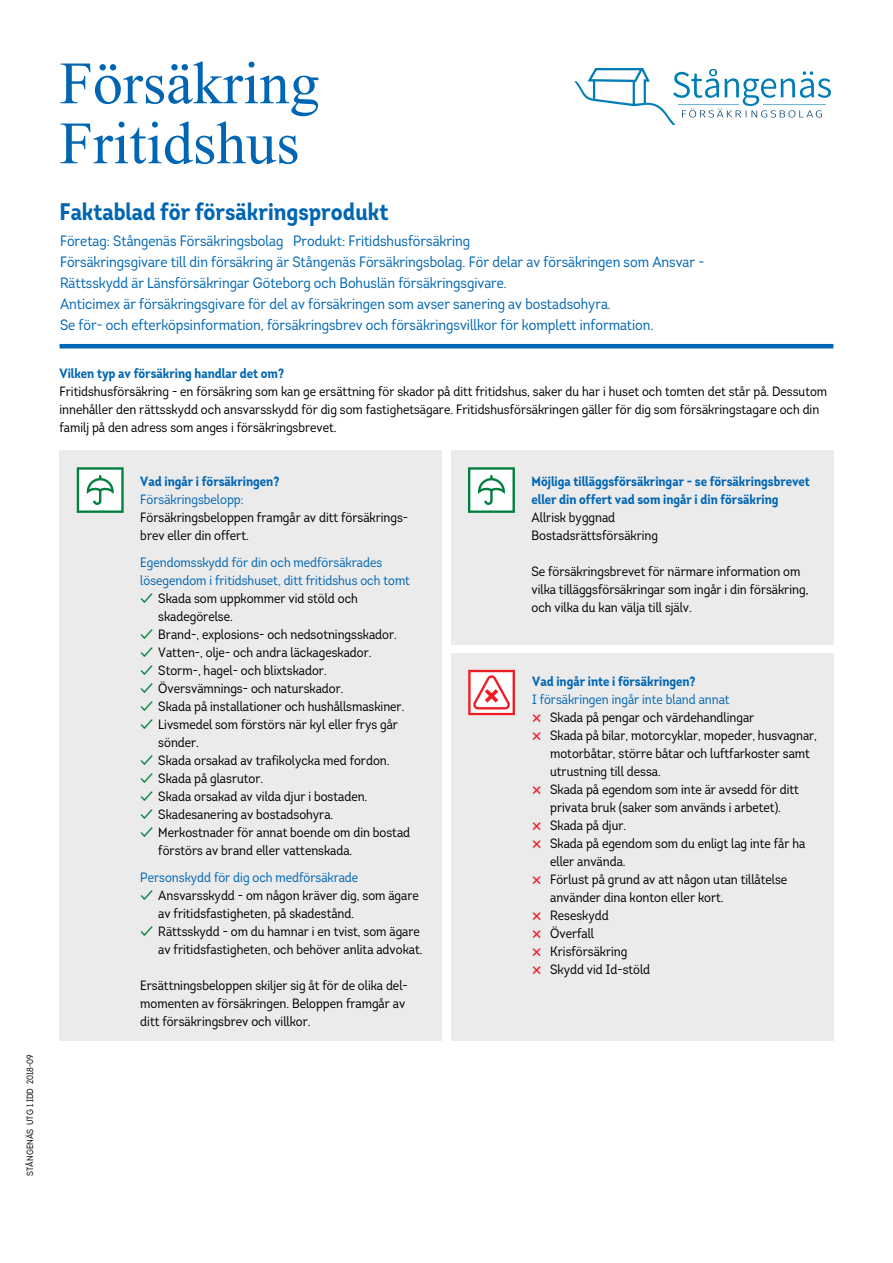
<style>
.page{position:relative;width:893px;height:1263px;background:#fff}
.page>*{position:absolute;margin:0;border:0;box-sizing:border-box;transform-origin:0 0}
.t1{font:60px/60px "Times New Roman";color:#0066b3}
.t2{font:700 24px "Intro Cond 4";color:#0066b3}
.t3{font:15px/21px "Intro Cond 4";color:#0066b3}
.t4{font:13.5px/18px "Intro Cond 4";color:#000}
.t5{font:700 13.5px/18px "Intro Cond 4";color:#0066b3}
.t6{font:13.5px/18px "Intro Cond 4";color:#0066b3}
.t7{font:9px "Intro Cond 4";color:#000}
.s1{color:#007f3e}
</style>
<div class="page">
<hr style="left:60px;top:344px;width:773px;height:4px;background:#0066b3">
<div style="left:60px;top:450px;width:382px;height:591px;background:#ebebec"></div>
<div style="left:451px;top:450px;width:382px;height:195px;background:#ebebec"></div>
<div style="left:451px;top:654px;width:382px;height:387px;background:#ebebec"></div>
<svg style="left:468px;top:670px;width:47px;height:45px;background:#f8aeb1"></svg>
<svg style="left:77px;top:467px;width:47px;height:46px;background:#b6dac8"></svg>
<svg style="left:468px;top:467px;width:47px;height:46px;background:#b5d9c7"></svg>
<img style="left:575px;top:69px;width:255px;height:55px">
<p class="t7" style="left:24px;top:1176px;width:123px;rotate:-90deg">Stångenäs utg 1 IDD 2018-09</p>
<h1 class="t1" style="left:60px;top:51px;width:261px">Försäkring<br>Fritidshus</h1>
<h2 class="t2" style="left:60px;top:196px;width:330px">Faktablad för försäkringsprodukt</h2>
<p class="t3" style="left:60px;top:230px;width:646px">Företag: Stångenäs Försäkringsbolag Produkt: Fritidshusförsäkring<br>Försäkringsgivare till din försäkring är Stångenäs Försäkringsbolag. För delar av försäkringen som Ansvar - Rättsskydd är Länsförsäkringar Göteborg och Bohuslän försäkringsgivare.<br>Anticimex är försäkringsgivare för del av försäkringen som avser sanering av bostadsohyra.<br>Se för- och efterköpsinformation, försäkringsbrev och försäkringsvillkor för komplett information.</p>
<p class="t5" style="left:60px;top:365px;width:226px">Vilken typ av försäkring handlar det om?</p>
<p class="t4" style="left:60px;top:383px;width:769px">Fritidshusförsäkring - en försäkring som kan ge ersättning för skador på ditt fritidshus, saker du har i huset och tomten det står på. Dessutom innehåller den rättsskydd och ansvarsskydd för dig som fastighetsägare. Fritidshusförsäkringen gäller för dig som försäkringstagare och din familj på den adress som anges i försäkringsbrevet.</p>
<p class="t5" style="left:140px;top:472px;width:141px">Vad ingår i försäkringen?</p>
<p class="t6" style="left:140px;top:490px;width:105px">Försäkringsbelopp:</p>
<p class="t4" style="left:140px;top:508px;width:269px">Försäkringsbeloppen framgår av ditt försäkrings&shy;brev eller din offert.</p>
<p class="t6" style="left:140px;top:553px;width:271px">Egendomsskydd för din och medförsäkrades lösegendom i fritidshuset, ditt fritidshus och tomt</p>
<p class="t4" style="left:158px;top:589px;width:201px;text-indent:-18px"><span class="s1">✓</span> Skada som uppkommer vid stöld och skadegörelse.</p>
<p class="t4" style="left:140px;top:625px;width:258px"><span class="s1">✓</span> Brand-, explosions- och nedsotningsskador.</p>
<p class="t4" style="left:140px;top:643px;width:233px"><span class="s1">✓</span> Vatten-, olje- och andra läckageskador.</p>
<p class="t4" style="left:140px;top:661px;width:188px"><span class="s1">✓</span> Storm-, hagel- och blixtskador.</p>
<p class="t4" style="left:140px;top:679px;width:205px"><span class="s1">✓</span> Översvämnings- och naturskador.</p>
<p class="t4" style="left:140px;top:697px;width:266px"><span class="s1">✓</span> Skada på installationer och hushållsmaskiner.</p>
<p class="t4" style="left:158px;top:715px;width:241px;text-indent:-18px"><span class="s1">✓</span> Livsmedel som förstörs när kyl eller frys går sönder.</p>
<p class="t4" style="left:140px;top:751px;width:251px"><span class="s1">✓</span> Skada orsakad av trafikolycka med fordon.</p>
<p class="t4" style="left:140px;top:769px;width:124px"><span class="s1">✓</span> Skada på glasrutor.</p>
<p class="t4" style="left:140px;top:787px;width:229px"><span class="s1">✓</span> Skada orsakad av vilda djur i bostaden.</p>
<p class="t4" style="left:140px;top:805px;width:194px"><span class="s1">✓</span> Skadesanering av bostadsohyra.</p>
<p class="t4" style="left:158px;top:823px;width:253px;text-indent:-18px"><span class="s1">✓</span> Merkostnader för annat boende om din bostad förstörs av brand eller vattenskada.</p>
<p class="t6" style="left:140px;top:868px;width:219px">Personskydd för dig och medförsäkrade</p>
<p class="t4" style="left:158px;top:886px;width:262px;text-indent:-18px"><span class="s1">✓</span> Ansvarsskydd - om någon kräver dig, som ägare av fritidsfastigheten, på skadestånd.</p>
<p class="t4" style="left:140px;top:922px;width:284px;text-align:right"><span class="s1">✓</span> Rättsskydd - om du hamnar i en tvist, som ägare av fritidsfastigheten, och behöver anlita advokat.</p>
<p class="t4" style="left:140px;top:976px;width:267px;text-align:justify">Ersättningsbeloppen skiljer sig åt för de olika del&shy;momenten av försäkringen. Beloppen framgår av ditt försäkringsbrev och villkor.</p>
<p class="t5" style="left:531px;top:472px;width:280px">Möjliga tilläggsförsäkringar - se försäkringsbrevet eller din offert vad som ingår i din försäkring</p>
<p class="t4" style="left:531px;top:508px;width:128px">Allrisk byggnad<br>Bostadsrättsförsäkring</p>
<p class="t4" style="left:531px;top:562px;width:278px">Se försäkringsbrevet för närmare information om vilka tilläggsförsäkringar som ingår i din försäkring, och vilka du kan välja till själv.</p>
<p class="t5" style="left:532px;top:672px;width:165px">Vad ingår inte i försäkringen?</p>
<p class="t6" style="left:532px;top:690px;width:199px">I försäkringen ingår inte bland annat</p>
<p class="t4" style="left:550px;top:708px;width:268px">Skada på pengar och värdehandlingar<br>Skada på bilar, motorcyklar, mopeder, husvagnar, motorbåtar, större båtar och luftfarkoster samt utrustning till dessa.<br>Skada på egendom som inte är avsedd för ditt privata bruk (saker som används i arbetet).<br>Skada på djur.<br>Skada på egendom som du enligt lag inte får ha eller använda.<br>Förlust på grund av att någon utan tillåtelse använder dina konton eller kort.<br>Reseskydd<br>Överfall<br>Krisförsäkring<br>Skydd vid Id-stöld</p>
</div>
